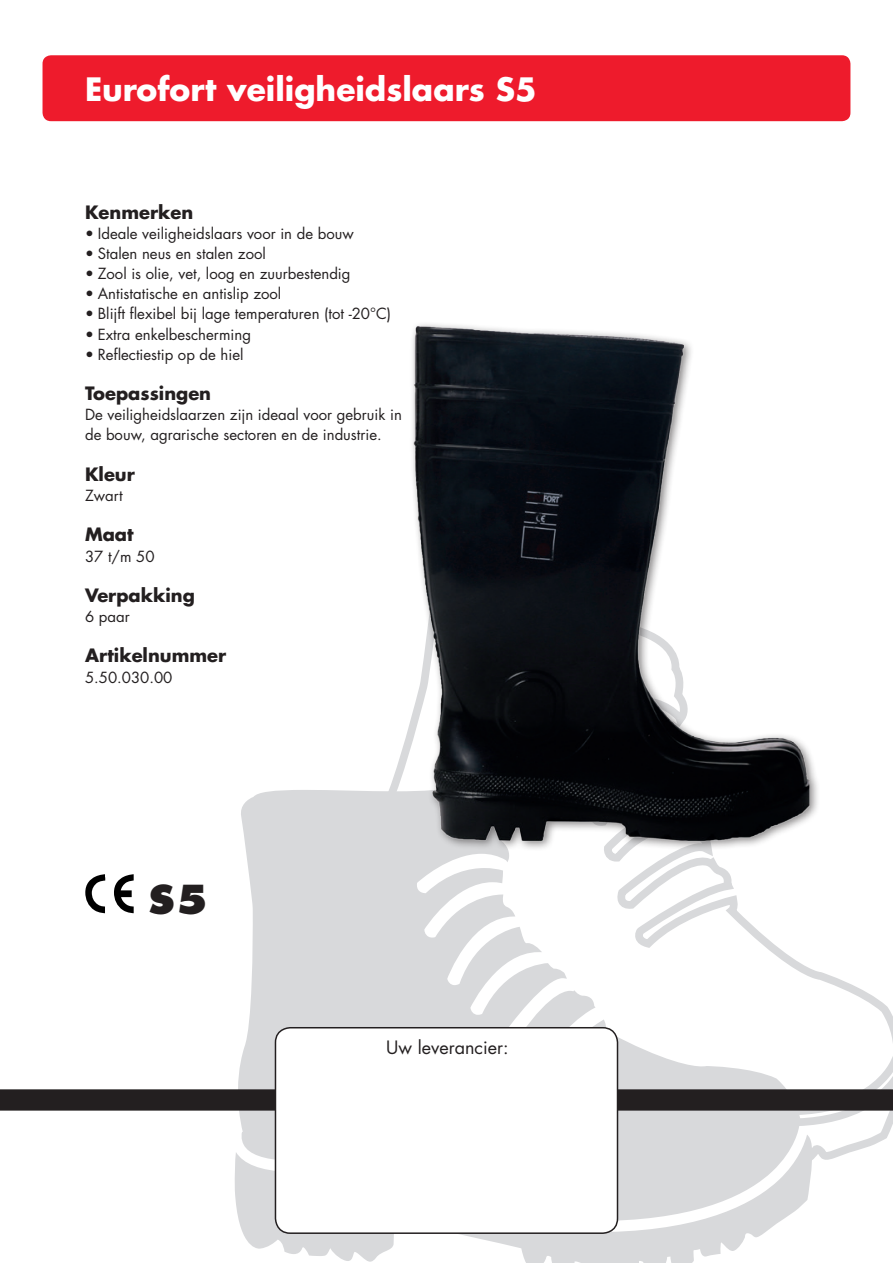
<style>
.page{position:relative;width:893px;height:1263px;background:#fff}
.page>*{position:absolute;margin:0;border:0;box-sizing:border-box;transform-origin:0 0}
.t1{font:800 38.85px "Futura";color:#231f20}
.t2{font:700 31.35px "Futura";color:#fff}
.t3{font:700 18px "Futura";color:#231f20}
.t4{font:18px "Futura";color:#231f20}
.t5{font:15px/20.1px "Futura";color:#231f20}
</style>
<div class="page">
<svg style="left:389px;top:767px;width:504px;height:393px"></svg>
<svg style="left:232px;top:790px;width:568px;height:391px;fill:#d8d9db"></svg>
<svg style="left:235px;top:1134px;width:579px;height:129px;fill:#d8d9db"></svg>
<svg style="left:85px;top:874px;width:20px;height:39px"></svg>
<svg style="left:114px;top:874px;width:20px;height:39px"></svg>
<div style="left:0;top:1089px;width:893px;height:21px;background:#231f20"></div>
<div style="left:275px;top:1028px;width:342px;height:205px;background:#fff;border-radius:15px"></div>
<div style="left:275px;top:1027px;width:343px;height:207px;border:2px solid #231f20;border-radius:15px"></div>
<div style="left:43px;top:55px;width:807px;height:66px;background:#ee1b2c;border-radius:9px"></div>
<img style="left:397px;top:324px;width:424px;height:531px">
<h2 class="t2" style="left:85px;top:67px;width:453px">Eurofort veiligheidslaars S5</h2>
<p class="t3" style="left:85px;top:199px;width:110px">Kenmerken</p>
<p class="t5" style="left:85px;top:223px;width:270px">• Ideale veiligheidslaars voor in de bouw</p>
<p class="t5" style="left:85px;top:243px;width:182px">• Stalen neus en stalen zool</p>
<p class="t5" style="left:85px;top:263px;width:267px">• Zool is olie, vet, loog en zuurbestendig</p>
<p class="t5" style="left:85px;top:283px;width:198px">• Antistatische en antislip zool</p>
<p class="t5" style="left:85px;top:304px;width:308px">• Blijft flexibel bij lage temperaturen (tot -20°C)</p>
<p class="t5" style="left:85px;top:324px;width:167px">• Extra enkelbescherming</p>
<p class="t5" style="left:85px;top:344px;width:160px">• Reflectiestip op de hiel</p>
<p class="t3" style="left:85px;top:381px;width:128px">Toepassingen</p>
<p class="t5" style="left:85px;top:404px;width:318px">De veiligheidslaarzen zijn ideaal voor gebruik in de bouw, agrarische sectoren en de industrie.</p>
<p class="t3" style="left:85px;top:461px;width:51px">Kleur</p>
<p class="t5" style="left:85px;top:485px;width:39px">Zwart</p>
<p class="t3" style="left:85px;top:522px;width:50px">Maat</p>
<p class="t5" style="left:85px;top:546px;width:71px">37 t/m 50</p>
<p class="t3" style="left:85px;top:583px;width:111px">Verpakking</p>
<p class="t5" style="left:85px;top:606px;width:46px">6 paar</p>
<p class="t3" style="left:85px;top:643px;width:143px">Artikelnummer</p>
<p class="t5" style="left:85px;top:667px;width:89px">5.50.030.00</p>
<h1 class="t1" style="left:149px;top:876px;width:60px">S5</h1>
<p class="t4" style="left:386px;top:1035px;width:124px">Uw leverancier:</p>
</div>
